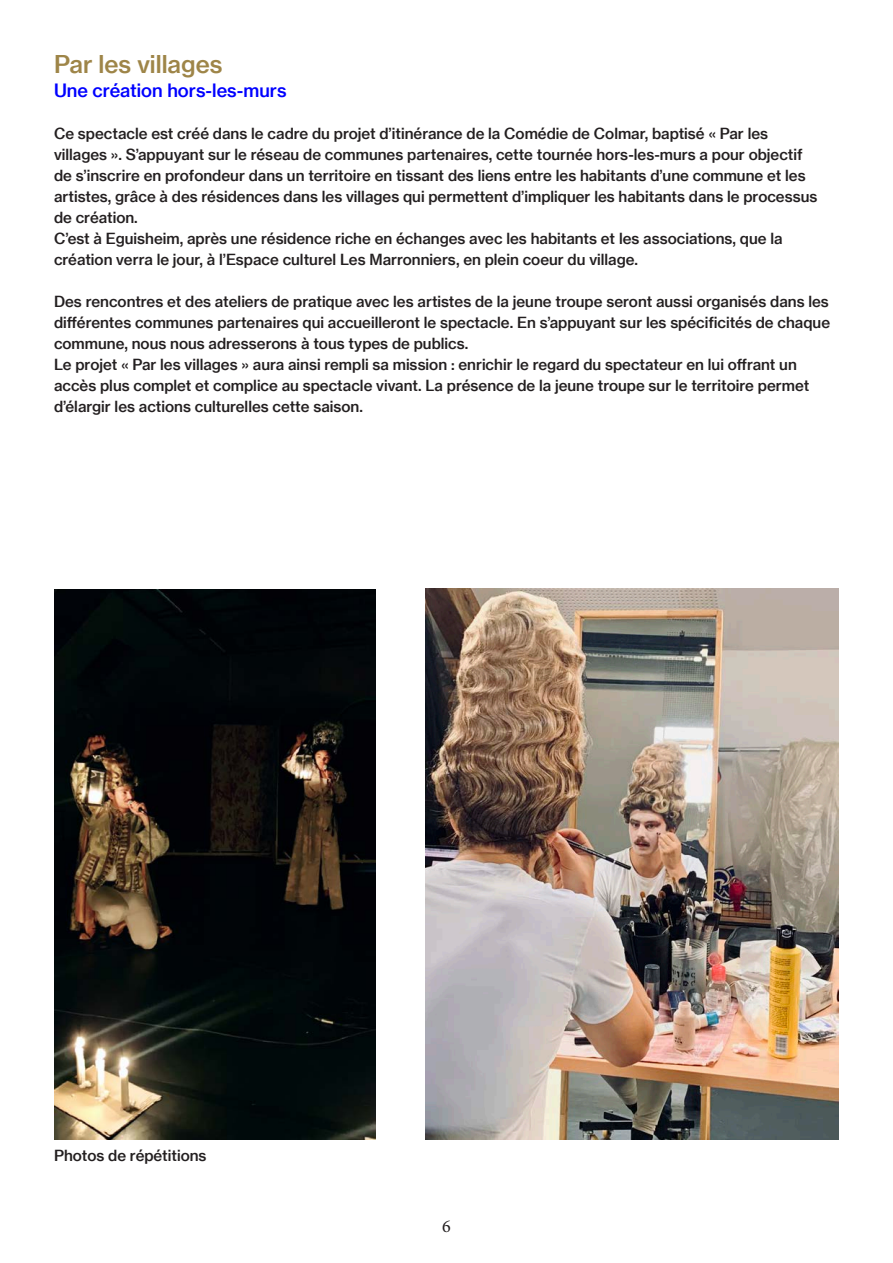
<style>
.page{position:relative;width:893px;height:1263px;background:#fff}
.page>*{position:absolute;margin:0;border:0;box-sizing:border-box;transform-origin:0 0}
.t1{font:24px "N Haas Grotesk TX Pro 65 Md";color:#9e8548}
.t2{font:18px "N Haas Grotesk TX Pro 65 Md";color:#00f}
.t3{font:18px "Minion Pro";color:#231f20}
.t4{font:15px/21px "N Haas Grotesk TX Pro 65 Md";color:#231f20}
</style>
<div class="page">
<img style="left:54px;top:590px;width:321px;height:549px">
<img style="left:426px;top:589px;width:413px;height:550px">
<p class="t1" style="left:54px;top:49px;width:170px">Par les villages</p>
<p class="t2" style="left:54px;top:79px;width:234px">Une création hors-les-murs</p>
<p class="t4" style="left:54px;top:123px;width:765px">Ce spectacle est créé dans le cadre du projet d’itinérance de la Comédie de Colmar, baptisé « Par les villages ». S’appuyant sur le réseau de communes partenaires, cette tournée hors-les-murs a pour objectif de s’inscrire en profondeur dans un territoire en tissant des liens entre les habitants d’une commune et les artistes, grâce à des résidences dans les villages qui permettent d’impliquer les habitants dans le processus de création.</p>
<p class="t4" style="left:54px;top:228px;width:730px">C’est à Eguisheim, après une résidence riche en échanges avec les habitants et les associations, que la création verra le jour, à l’Espace culturel Les Marronniers, en plein coeur du village.</p>
<p class="t4" style="left:54px;top:291px;width:778px;text-align:justify">Des rencontres et des ateliers de pratique avec les artistes de la jeune troupe seront aussi organisés dans les différentes communes partenaires qui accueilleront le spectacle. En s’appuyant sur les spécificités de chaque commune, nous nous adresserons à tous types de publics.</p>
<p class="t4" style="left:54px;top:354px;width:757px">Le projet « Par les villages » aura ainsi rempli sa mission : enrichir le regard du spectateur en lui offrant un accès plus complet et complice au spectacle vivant. La présence de la jeune troupe sur le territoire permet d’élargir les actions culturelles cette saison.</p>
<p class="t4" style="left:54px;top:1145px;width:154px">Photos de répétitions</p>
<p class="t3" style="left:442px;top:1214px;width:10px">6</p>
</div>
